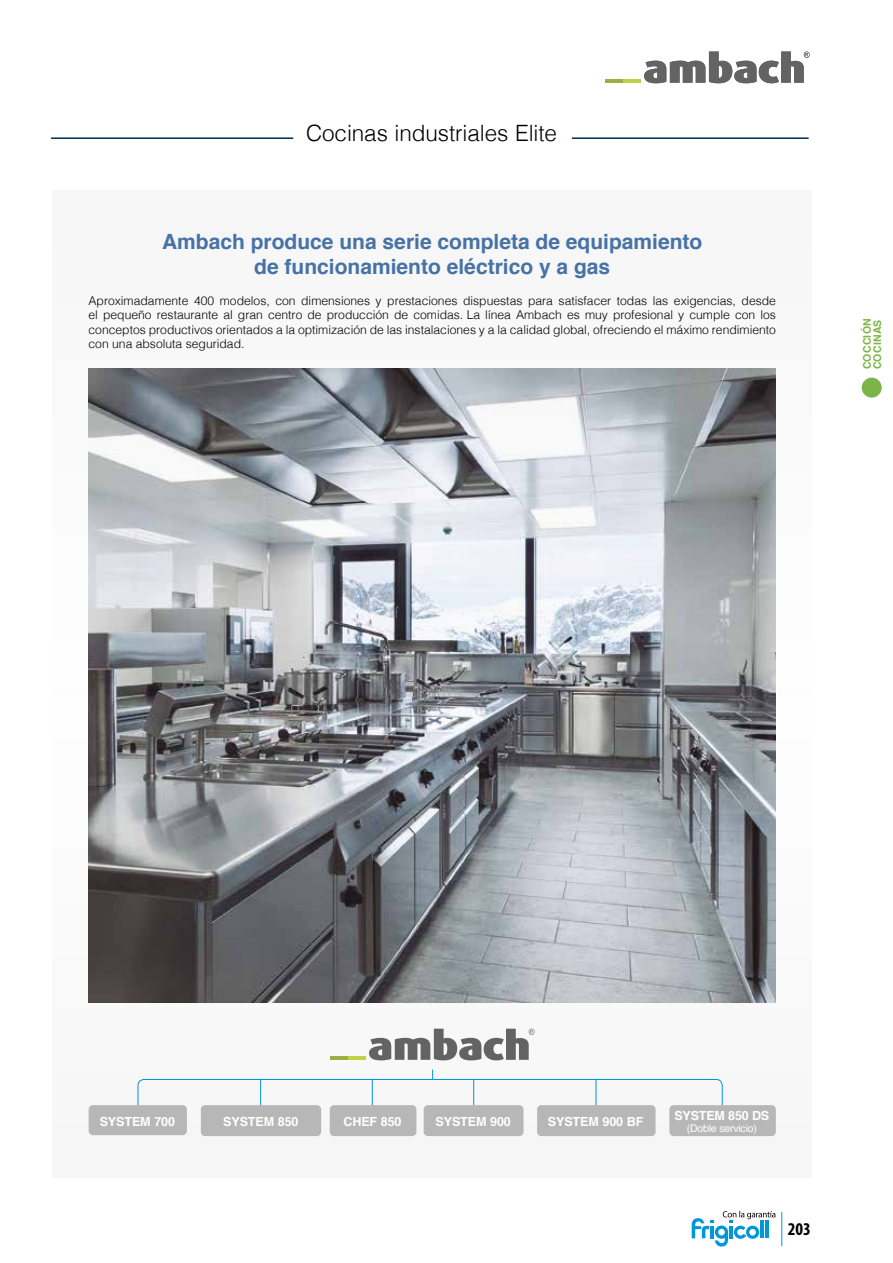
<style>
.page{position:relative;width:893px;height:1263px;background:#fff}
.page>*{position:absolute;margin:0;border:0;box-sizing:border-box;transform-origin:0 0}
.t1{font:300 22.5px "Helvetica";letter-spacing:-.005em;color:#000}
.t2{font:700 21px/25.2px "Helvetica";color:#4672a5;text-align:center}
.t3{font:700 condensed 18px "Myriad Pro";color:#000}
.t4{font:700 12.6px "Helvetica";letter-spacing:-.01em;color:#fff}
.t5{font:300 12.15px/14.5px "Helvetica";color:#000;text-align:justify}
.t6{font:10.5px "Helvetica";letter-spacing:-.02em;color:#fff}
.t7{font:700 10.5px/10.5px "Helvetica";letter-spacing:.02em;color:#7db448}
</style>
<div class="page">
<hr style="left:781px;top:1212px;width:1px;height:34px;background:#0097d9">
<svg style="left:692px;top:1211px;width:83px;height:35px"></svg>
<div style="left:862px;top:378px;width:20px;height:20px;background:#7db448;border-radius:50%"></div>
<div style="left:52px;top:190px;width:760px;height:506px;background:#f6f6f6"></div>
<div style="left:52px;top:686px;width:760px;height:491px;background:#f6f6f6"></div>
<hr style="left:51px;top:137px;width:242px;height:2px;background:#002c50">
<hr style="left:572px;top:137px;width:237px;height:2px;background:#002c50">
<img style="left:89px;top:369px;width:687px;height:633px">
<hr style="left:605px;top:79px;width:18px;height:4px;background:#9dae47">
<hr style="left:623px;top:79px;width:10px;height:4px;background:#c0d242">
<svg style="left:633px;top:52px;width:177px;height:31px"></svg>
<hr style="left:330px;top:1056px;width:18px;height:4px;background:#9dae47">
<hr style="left:348px;top:1056px;width:10px;height:4px;background:#c0d242">
<svg style="left:358px;top:1029px;width:177px;height:31px"></svg>
<svg style="left:137px;top:1069px;width:586px;height:38px"></svg>
<div style="left:89px;top:1105px;width:98px;height:30px;background:#b8b7b7;border-radius:4px"></div>
<div style="left:424px;top:1105px;width:99px;height:31px;background:#b8b7b7;border-radius:4px"></div>
<div style="left:669px;top:1105px;width:107px;height:31px;background:#b8b7b7;border-radius:4px"></div>
<div style="left:201px;top:1105px;width:120px;height:31px;background:#b8b7b7;border-radius:4px"></div>
<div style="left:537px;top:1105px;width:119px;height:31px;background:#b8b7b7;border-radius:4px"></div>
<div style="left:330px;top:1105px;width:86px;height:31px;background:#b8b7b7;border-radius:4px"></div>
<h1 class="t1" style="left:306px;top:114px;width:253px">Cocinas industriales Elite</h1>
<h2 class="t2" style="left:162px;top:229px;width:542px">Ambach produce una serie completa de equipamiento de funcionamiento eléctrico y a gas</h2>
<p class="t5" style="left:89px;top:292px;width:689px">Aproximadamente 400 modelos, con dimensiones y prestaciones dispuestas para satisfacer todas las exigencias, desde el pequeño restaurante al gran centro de producción de comidas. La línea Ambach es muy profesional y cumple con los conceptos productivos orientados a la optimización de las instalaciones y a la calidad global, ofreciendo el máximo rendimiento con una absoluta seguridad.</p>
<p class="t7" style="left:862px;top:369px;width:52px;rotate:-90deg">COCCIÓN<br>COCINAS</p>
<p class="t4" style="left:100px;top:1111px;width:77px">SYSTEM 700</p>
<p class="t4" style="left:435px;top:1112px;width:77px">SYSTEM 900</p>
<p class="t4" style="left:223px;top:1112px;width:77px">SYSTEM 850</p>
<p class="t4" style="left:343px;top:1112px;width:60px">CHEF 850</p>
<p class="t4" style="left:548px;top:1112px;width:97px">SYSTEM 900 BF</p>
<p class="t4" style="left:674px;top:1106px;width:96px">SYSTEM 850 DS</p>
<p class="t6" style="left:687px;top:1121px;width:72px">(Doble servicio)</p>
<h3 class="t3" style="left:788px;top:1218px;width:25px">203</h3>
</div>
